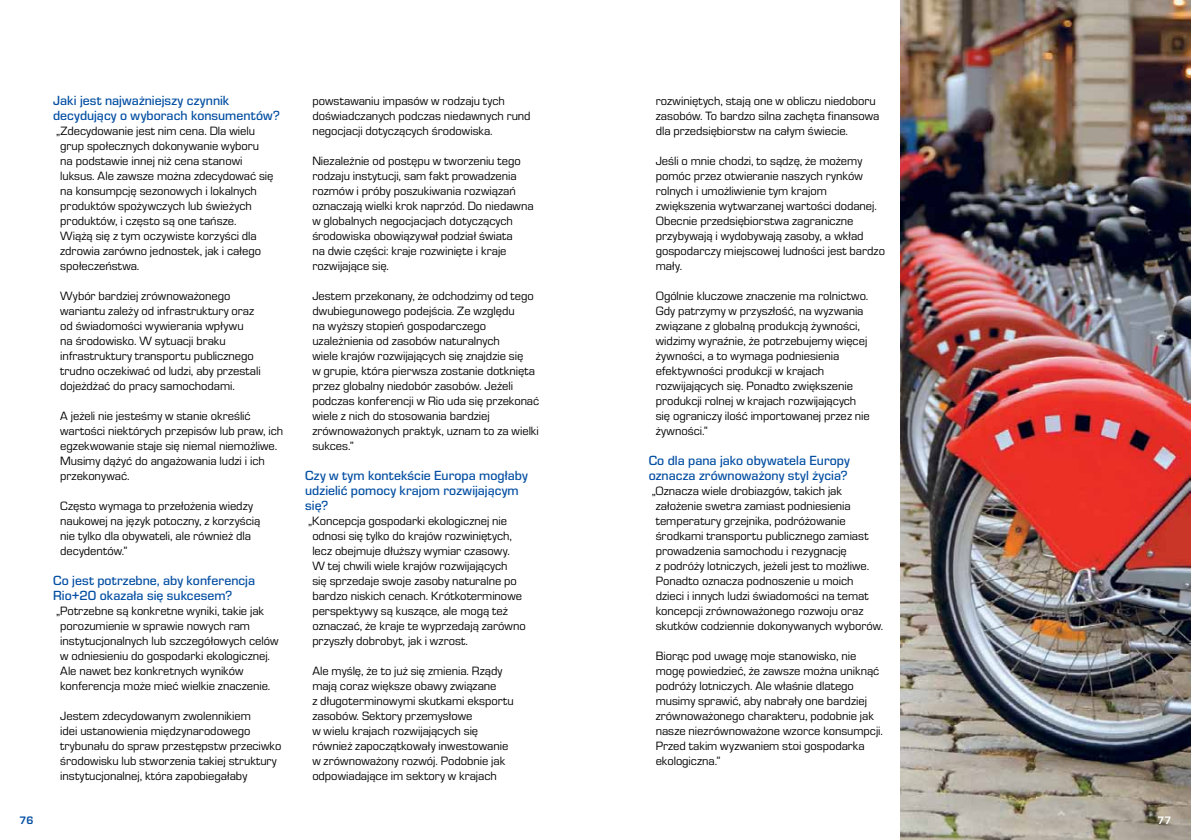
<style>
.page{position:relative;width:1191px;height:840px;background:#fff}
.page>*{position:absolute;margin:0;border:0;box-sizing:border-box;transform-origin:0 0}
.t1{font:500 13.75px/15px "Eurostile OT";letter-spacing:.005em;color:#034ea2}
.t2{font:12.5px/15px "Eurostile OT";color:#000}
.t3{font:700 11.25px "Eurostile OT";color:#034ea2}
.t4{font:700 11.25px "Eurostile OT";color:#fff}
</style>
<div class="page">
<img style="left:900px;top:0;width:291px;height:840px">
<p class="t1" style="left:53px;top:93px;width:228px">Jaki jest najważniejszy czynnik decydujący o wyborach konsumentów?</p>
<p class="t2" style="left:60px;top:124px;width:215px;text-indent:-4px">„Zdecydowanie jest nim cena. Dla wielu grup społecznych dokonywanie wyboru na podstawie innej niż cena stanowi luksus. Ale zawsze można zdecydować się na konsumpcję sezonowych i lokalnych produktów spożywczych lub świeżych produktów, i często są one tańsze.<br>Wiążą się z tym oczywiste korzyści dla zdrowia zarówno jednostek, jak i całego społeczeństwa.</p>
<p class="t2" style="left:60px;top:289px;width:202px">Wybór bardziej zrównoważonego wariantu zależy od infrastruktury oraz od świadomości wywierania wpływu<br>na środowisko. W sytuacji braku infrastruktury transportu publicznego trudno oczekiwać od ludzi, aby przestali dojeżdżać do pracy samochodami.</p>
<p class="t2" style="left:60px;top:409px;width:225px">A jeżeli nie jesteśmy w stanie określić wartości niektórych przepisów lub praw, ich egzekwowanie staje się niemal niemożliwe.<br>Musimy dążyć do angażowania ludzi i ich przekonywać.</p>
<p class="t2" style="left:60px;top:499px;width:201px">Często wymaga to przełożenia wiedzy naukowej na język potoczny, z korzyścią nie tylko dla obywateli, ale również dla decydentów.”</p>
<p class="t1" style="left:53px;top:573px;width:203px">Co jest potrzebne, aby konferencja<br>Rio+20 okazała się sukcesem?</p>
<p class="t2" style="left:60px;top:604px;width:220px;text-indent:-4px">„Potrzebne są konkretne wyniki, takie jak porozumienie w sprawie nowych ram instytucjonalnych lub szczegółowych celów w odniesieniu do gospodarki ekologicznej.<br>Ale nawet bez konkretnych wyników konferencja może mieć wielkie znaczenie.</p>
<p class="t2" style="left:60px;top:709px;width:223px">Jestem zdecydowanym zwolennikiem<br>idei ustanowienia międzynarodowego trybunału do spraw przestępstw przeciwko środowisku lub stworzenia takiej struktury instytucjonalnej, która zapobiegałaby</p>
<p class="t2" style="left:312px;top:94px;width:220px">powstawaniu impasów w rodzaju tych doświadczanych podczas niedawnych rund negocjacji dotyczących środowiska.</p>
<p class="t2" style="left:312px;top:154px;width:223px">Niezależnie od postępu w tworzeniu tego rodzaju instytucji, sam fakt prowadzenia rozmów i próby poszukiwania rozwiązań oznaczają wielki krok naprzód. Do niedawna w globalnych negocjacjach dotyczących środowiska obowiązywał podział świata<br>na dwie części: kraje rozwinięte i kraje rozwijające się.</p>
<p class="t2" style="left:312px;top:289px;width:228px">Jestem przekonany, że odchodzimy od tego dwubiegunowego podejścia. Ze względu<br>na wyższy stopień gospodarczego uzależnienia od zasobów naturalnych<br>wiele krajów rozwijających się znajdzie się<br>w grupie, która pierwsza zostanie dotknięta przez globalny niedobór zasobów. Jeżeli podczas konferencji w Rio uda się przekonać wiele z nich do stosowania bardziej zrównoważonych praktyk, uznam to za wielki sukces.”</p>
<p class="t1" style="left:305px;top:468px;width:224px">Czy w tym kontekście Europa mogłaby udzielić pomocy krajom rozwijającym się?</p>
<p class="t2" style="left:312px;top:514px;width:215px;text-indent:-4px">„Koncepcja gospodarki ekologicznej nie odnosi się tylko do krajów rozwiniętych, lecz obejmuje dłuższy wymiar czasowy.<br>W tej chwili wiele krajów rozwijających<br>się sprzedaje swoje zasoby naturalne po bardzo niskich cenach. Krótkoterminowe perspektywy są kuszące, ale mogą też oznaczać, że kraje te wyprzedają zarówno przyszły dobrobyt, jak i wzrost.</p>
<p class="t2" style="left:312px;top:664px;width:203px">Ale myślę, że to już się zmienia. Rządy mają coraz większe obawy związane<br>z długoterminowymi skutkami eksportu zasobów. Sektory przemysłowe<br>w wielu krajach rozwijających się również zapoczątkowały inwestowanie w zrównoważony rozwój. Podobnie jak odpowiadające im sektory w krajach</p>
<p class="t2" style="left:656px;top:94px;width:225px">rozwiniętych, stają one w obliczu niedoboru zasobów. To bardzo silna zachęta finansowa dla przedsiębiorstw na całym świecie.</p>
<p class="t2" style="left:656px;top:154px;width:231px">Jeśli o mnie chodzi, to sądzę, że możemy pomóc przez otwieranie naszych rynków rolnych i umożliwienie tym krajom zwiększenia wytwarzanej wartości dodanej.<br>Obecnie przedsiębiorstwa zagraniczne przybywają i wydobywają zasoby, a wkład gospodarczy miejscowej ludności jest bardzo mały.</p>
<p class="t2" style="left:656px;top:289px;width:216px">Ogólnie kluczowe znaczenie ma rolnictwo.<br>Gdy patrzymy w przyszłość, na wyzwania związane z globalną produkcją żywności, widzimy wyraźnie, że potrzebujemy więcej żywności, a to wymaga podniesienia efektywności produkcji w krajach rozwijających się. Ponadto zwiększenie produkcji rolnej w krajach rozwijających się ograniczy ilość importowanej przez nie żywności.”</p>
<p class="t1" style="left:648px;top:453px;width:203px">Co dla pana jako obywatela Europy oznacza zrównoważony styl życia?</p>
<p class="t2" style="left:656px;top:484px;width:229px;text-indent:-4px">„Oznacza wiele drobiazgów, takich jak założenie swetra zamiast podniesienia temperatury grzejnika, podróżowanie środkami transportu publicznego zamiast prowadzenia samochodu i rezygnację<br>z podróży lotniczych, jeżeli jest to możliwe.<br>Ponadto oznacza podnoszenie u moich dzieci i innych ludzi świadomości na temat koncepcji zrównoważonego rozwoju oraz skutków codziennie dokonywanych wyborów.</p>
<p class="t2" style="left:656px;top:649px;width:229px">Biorąc pod uwagę moje stanowisko, nie mogę powiedzieć, że zawsze można uniknąć podróży lotniczych. Ale właśnie dlatego musimy sprawić, aby nabrały one bardziej zrównoważonego charakteru, podobnie jak nasze niezrównoważone wzorce konsumpcji.<br>Przed takim wyzwaniem stoi gospodarka ekologiczna.”</p>
<p class="t3" style="left:20px;top:814px;width:15px">76</p>
<p class="t4" style="left:1157px;top:814px;width:16px">77</p>
</div>
